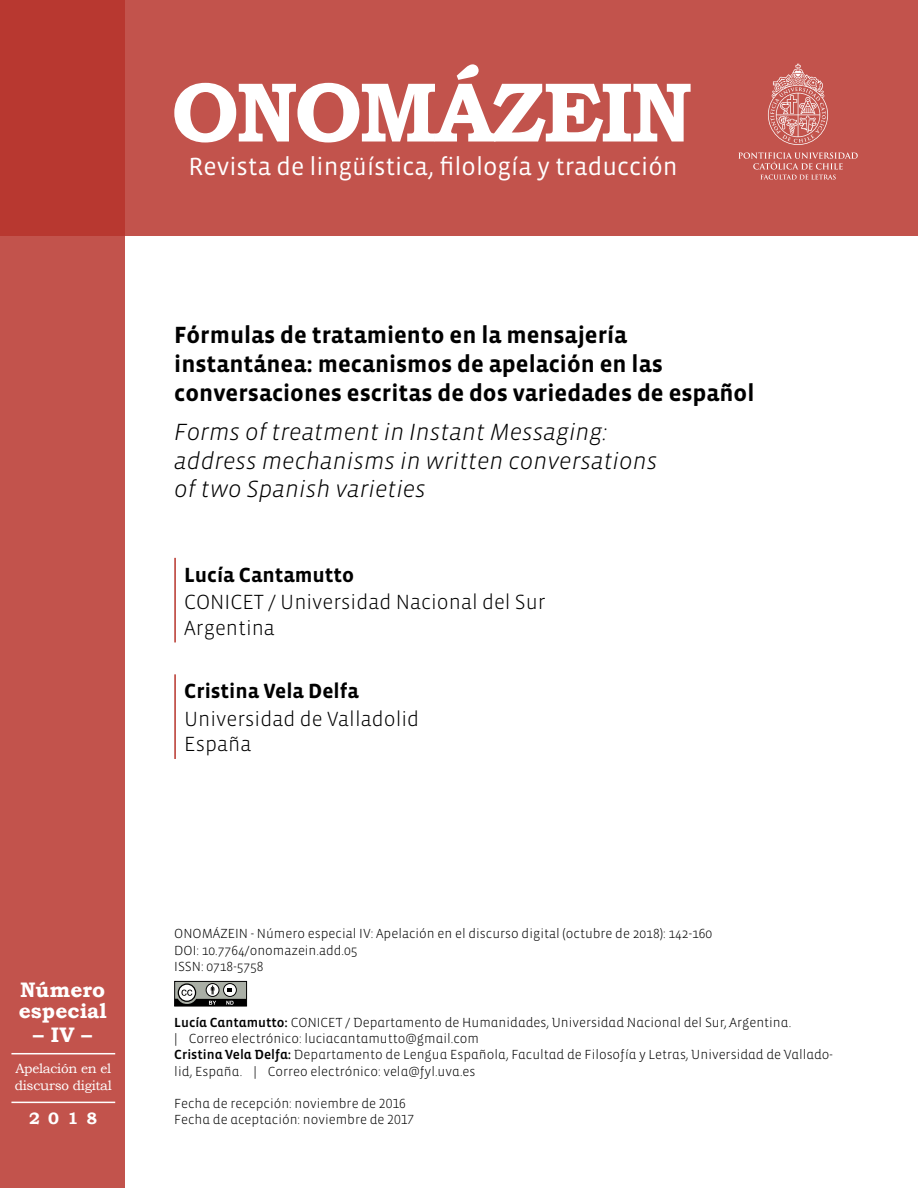
<style>
.page{position:relative;width:918px;height:1188px;background:#fff}
.page>*{position:absolute;margin:0;border:0;box-sizing:border-box;transform-origin:0 0}
.t1{font:25.35px "Vista Sans";color:#fff}
.t2{font:700 24px/28.8px "Vista Sans";color:#000}
.t3{font:italic 300 24px/28.8px "Vista Sans";color:#000}
.t4{font:300 21px/25.2px "Vista Sans";color:#000}
.t5{font:700 21px "Vista Sans";color:#000}
.t6{font:700 21px/21px "Bookman Old Style";color:#fff}
.t7{font:700 16.5px "Bookman Old Style";color:#fff}
.t8{font:300 13.5px/16.2px "Vista Sans Alt";color:#000}
.t9{font:300 13.5px/16.2px "Vista Sans";color:#000}
.t10{font:13.5px/16.5px "Bookman Old Style";letter-spacing:-.02em;color:#fff}
.s1{font-family:"Vista Sans Alt Med";font-weight:400}
</style>
<div class="page">
<div style="left:0;top:0;width:918px;height:236px;background:#c2534c"></div>
<div style="left:0;top:0;width:125px;height:1188px;background:linear-gradient(to bottom,#bb4139,#c55b54)"></div>
<svg style="left:174px;top:64px;width:517px;height:79px"></svg>
<svg style="left:738px;top:152px;width:120px;height:28px"></svg>
<svg style="left:768px;top:64px;width:60px;height:81px"></svg>
<svg style="left:175px;top:981px;width:72px;height:25px"></svg>
<div style="left:174px;top:981px;width:73px;height:25px;border:1px solid #000"></div>
<div style="left:178px;top:983px;width:18px;height:19px;border:1px solid #000;border-radius:50%"></div>
<div style="left:206px;top:983px;width:13px;height:14px;border:1px solid #000;border-radius:50%"></div>
<div style="left:223px;top:983px;width:14px;height:14px;border:1px solid #000;border-radius:50%"></div>
<svg style="left:175px;top:986px;width:71px;height:20px"></svg>
<hr style="left:174px;top:558px;width:2px;height:84px;background:#b7342c">
<hr style="left:174px;top:674px;width:2px;height:85px;background:#b7342c">
<hr style="left:11px;top:1053px;width:104px;height:1px;background:#fff">
<hr style="left:11px;top:1102px;width:104px;height:1px;background:#fff">
<h1 class="t1" style="left:189px;top:153px;width:491px">Revista de lingüística, filología y traducción</h1>
<h2 class="t2" style="left:174px;top:321px;width:582px">Fórmulas de tratamiento en la mensajería instantánea: mecanismos de apelación en las conversaciones escritas de dos variedades de español</h2>
<h2 class="t3" style="left:174px;top:418px;width:485px">Forms of treatment in Instant Messaging: address mechanisms in written conversations of two Spanish varieties</h2>
<h3 class="t5" style="left:184px;top:564px;width:171px">Lucía Cantamutto</h3>
<h3 class="t4" style="left:184px;top:590px;width:363px">CONICET / Universidad Nacional del Sur<br>Argentina</h3>
<h3 class="t5" style="left:184px;top:680px;width:176px">Cristina Vela Delfa</h3>
<h3 class="t4" style="left:184px;top:707px;width:236px">Universidad de Valladolid<br>España</h3>
<h3 class="t6" style="left:19px;top:979px;width:89px">Número especial</h3>
<h3 class="t6" style="left:33px;top:1024px;width:60px">– IV –</h3>
<p class="t10" style="left:15px;top:1061px;width:99px">Apelación en el discurso digital</p>
<p class="t7" style="left:29px;top:1107px;width:70px">2018</p>
<p class="t9" style="left:174px;top:926px;width:539px">ONOMÁZEIN - Número especial IV: Apelación en el discurso digital (octubre de 2018): 142-160<br>DOI: 10.7764/onomazein.add.05<br>ISSN: 0718-5758</p>
<p class="t8" style="left:174px;top:1015px;width:660px"><span class="s1">Lucía Cantamutto:</span> CONICET / Departamento de Humanidades, Universidad Nacional del Sur, Argentina.<br>| Correo electrónico: luciacantamutto@gmail.com<br><span class="s1">Cristina Vela Delfa:</span> Departamento de Lengua Española, Facultad de Filosofía y Letras, Universidad de Vallado&shy;lid, España. | Correo electrónico: vela@fyl.uva.es</p>
<p class="t8" style="left:174px;top:1096px;width:241px">Fecha de recepción: noviembre de 2016<br>Fecha de aceptación: noviembre de 2017</p>
</div>
